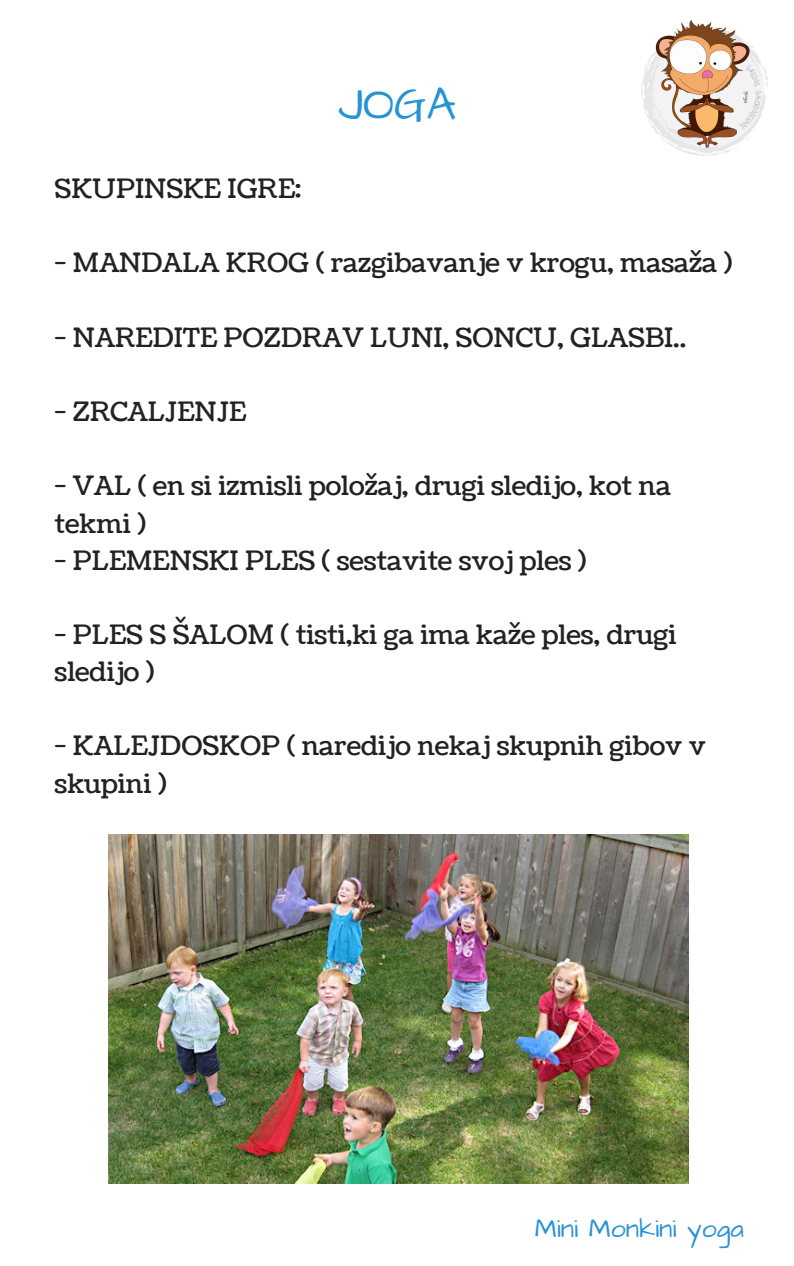
<style>
.page{position:relative;width:794px;height:1266px;background:#fff}
.page>*{position:absolute;margin:0;border:0;box-sizing:border-box;transform-origin:0 0}
.t1{font:46.42px "Architects Daughter";color:#2693d3}
.t2{font:26.55px/37.1px "Coustard";color:#222}
.t3{font:26.55px "Architects Daughter";color:#2693d3}
</style>
<div class="page">
<img style="left:641px;top:20px;width:125px;height:135px">
<img style="left:108px;top:835px;width:580px;height:348px">
<p class="t2" style="left:55px;top:171px;width:248px">SKUPINSKE IGRE:</p>
<h1 class="t1" style="left:338px;top:73px;width:119px">JOGA</h1>
<p class="t2" style="left:55px;top:245px;width:679px">- MANDALA KROG ( razgibavanje v krogu, masaža )</p>
<p class="t2" style="left:55px;top:320px;width:632px">- NAREDITE POZDRAV LUNI, SONCU, GLASBI..</p>
<p class="t2" style="left:55px;top:394px;width:193px">- ZRCALJENJE</p>
<p class="t2" style="left:55px;top:468px;width:617px">- VAL ( en si izmisli položaj, drugi sledijo, kot na tekmi )</p>
<p class="t2" style="left:55px;top:542px;width:533px">- PLEMENSKI PLES ( sestavite svoj ples )</p>
<p class="t2" style="left:55px;top:617px;width:623px">- PLES S ŠALOM ( tisti,ki ga ima kaže ples, drugi sledijo )</p>
<p class="t2" style="left:55px;top:728px;width:652px">- KALEJDOSKOP ( naredijo nekaj skupnih gibov v skupini )</p>
<p class="t3" style="left:534px;top:1211px;width:210px">Mini Monkini yoga</p>
</div>
